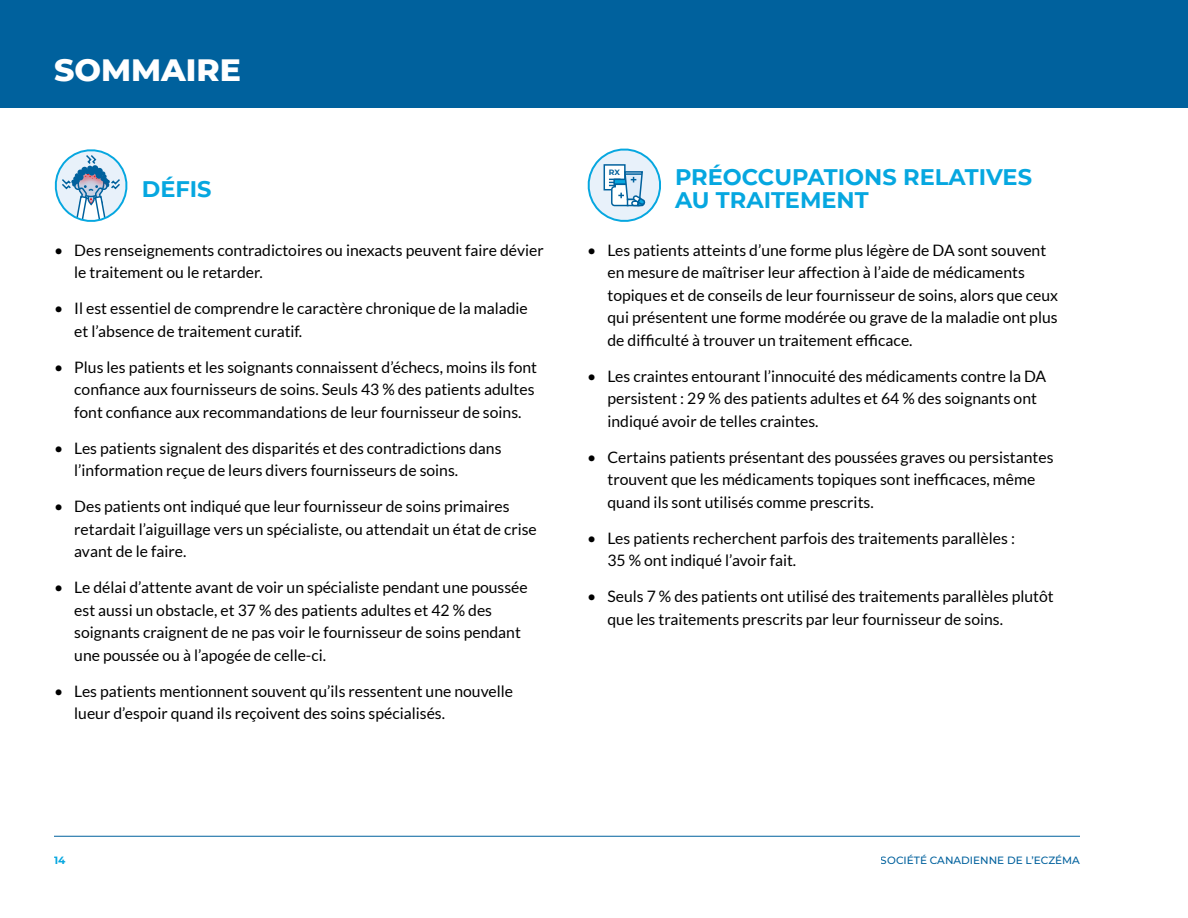
<style>
.page{position:relative;width:1188px;height:918px;background:#fff}
.page>*{position:absolute;margin:0;border:0;box-sizing:border-box;transform-origin:0 0}
.t1{font:800 31.5px "Montserrat";color:#fff}
.t2{font:700 22.5px/22.5px "Montserrat";color:#06a7e0}
.t3{font:15.75px/22.5px "Lato";color:#000}
.t4{font:500 10.5px "Montserrat";color:#00619d}
.t5{font:700 10.5px "Montserrat";color:#06a7e0}
.t6{font:700 7.65px "Montserrat";color:#00619d}
</style>
<div class="page">
<div style="left:0;top:0;width:1188px;height:108px;background:#00619d"></div>
<svg style="left:588px;top:148px;width:73px;height:74px"></svg>
<svg style="left:54px;top:149px;width:74px;height:73px"></svg>
<hr style="left:54px;top:836px;width:1026px;height:1px;background:#00619d">
<h1 class="t1" style="left:54px;top:47px;width:189px">SOMMAIRE</h1>
<h2 class="t2" style="left:142px;top:176px;width:71px">DÉFIS</h2>
<h2 class="t2" style="left:675px;top:165px;width:359px">PRÉOCCUPATIONS RELATIVES<br>AU TRAITEMENT</h2>
<p class="t6" style="left:609px;top:167px;width:13px">RX</p>
<p class="t3" style="left:74px;top:239px;width:471px;text-indent:-20px">• Des renseignements contradictoires ou inexacts peuvent faire dévier le traitement ou le retarder.</p>
<p class="t3" style="left:74px;top:297px;width:455px;text-indent:-20px">• Il est essentiel de comprendre le caractère chronique de la maladie et l’absence de traitement curatif.</p>
<p class="t3" style="left:74px;top:356px;width:464px;text-indent:-20px">• Plus les patients et les soignants connaissent d’échecs, moins ils font confiance aux fournisseurs de soins. Seuls 43 % des patients adultes font confiance aux recommandations de leur fournisseur de soins.</p>
<p class="t3" style="left:74px;top:437px;width:429px;text-indent:-20px">• Les patients signalent des disparités et des contradictions dans l’information reçue de leurs divers fournisseurs de soins.</p>
<p class="t3" style="left:74px;top:495px;width:464px;text-indent:-20px">• Des patients ont indiqué que leur fournisseur de soins primaires retardait l’aiguillage vers un spécialiste, ou attendait un état de crise avant de le faire.</p>
<p class="t3" style="left:74px;top:576px;width:455px;text-indent:-20px">• Le délai d’attente avant de voir un spécialiste pendant une poussée est aussi un obstacle, et 37 % des patients adultes et 42 % des soignants craignent de ne pas voir le fournisseur de soins pendant une poussée ou à l’apogée de celle-ci.</p>
<p class="t3" style="left:74px;top:680px;width:440px;text-indent:-20px">• Les patients mentionnent souvent qu’ils ressentent une nouvelle lueur d’espoir quand ils reçoivent des soins spécialisés.</p>
<p class="t3" style="left:608px;top:239px;width:452px;text-indent:-20px">• Les patients atteints d’une forme plus légère de DA sont souvent en mesure de maîtriser leur affection à l’aide de médicaments topiques et de conseils de leur fournisseur de soins, alors que ceux qui présentent une forme modérée ou grave de la maladie ont plus de difficulté à trouver un traitement efficace.</p>
<p class="t3" style="left:608px;top:365px;width:440px;text-indent:-20px">• Les craintes entourant l’innocuité des médicaments contre la DA persistent : 29 % des patients adultes et 64 % des soignants ont indiqué avoir de telles craintes.</p>
<p class="t3" style="left:608px;top:446px;width:448px;text-indent:-20px">• Certains patients présentant des poussées graves ou persistantes trouvent que les médicaments topiques sont inefficaces, même quand ils sont utilisés comme prescrits.</p>
<p class="t3" style="left:608px;top:527px;width:409px;text-indent:-20px">• Les patients recherchent parfois des traitements parallèles :<br>35 % ont indiqué l’avoir fait.</p>
<p class="t3" style="left:608px;top:585px;width:448px;text-indent:-20px">• Seuls 7 % des patients ont utilisé des traitements parallèles plutôt que les traitements prescrits par leur fournisseur de soins.</p>
<p class="t5" style="left:54px;top:853px;width:13px">14</p>
<p class="t4" style="left:881px;top:853px;width:201px">SOCIÉTÉ CANADIENNE DE L’ECZÉMA</p>
</div>
